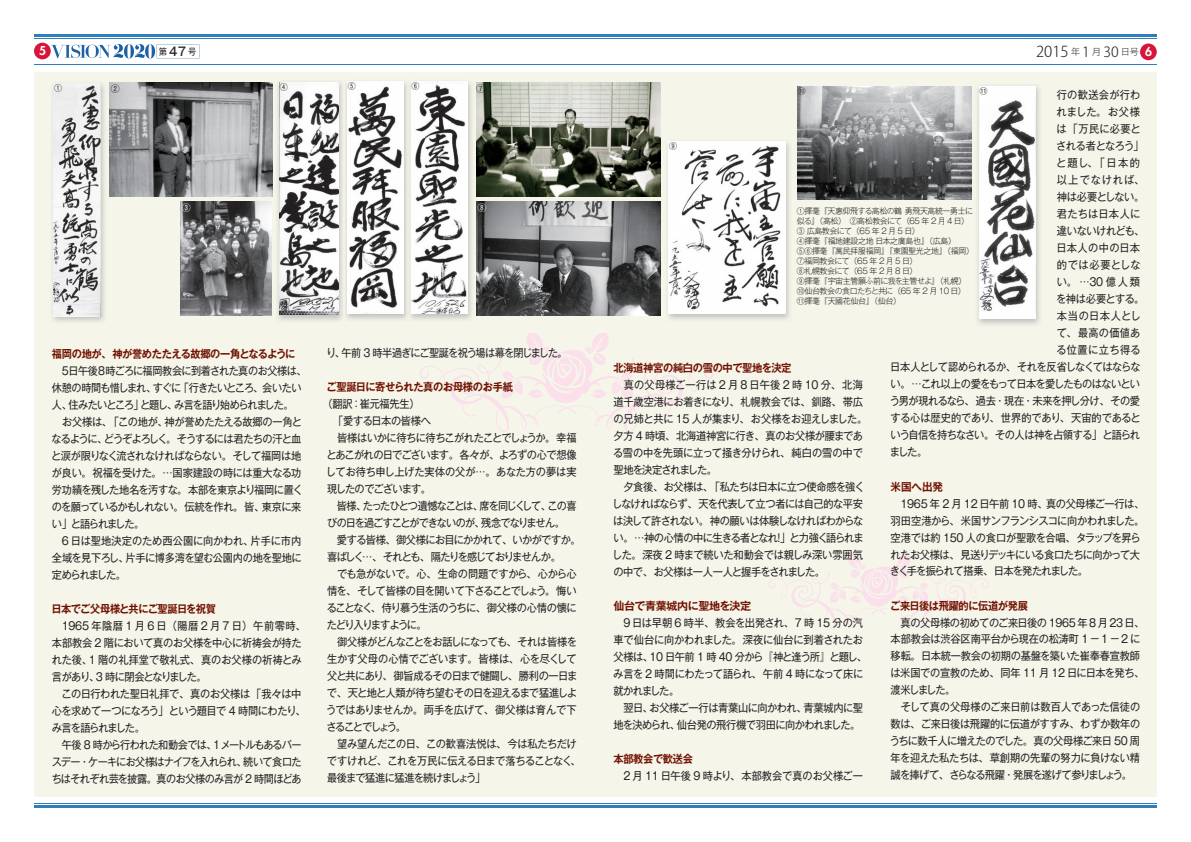
<style>
.page{position:relative;width:1191px;height:842px;background:#fff}
.page>*{position:absolute;margin:0;border:0;box-sizing:border-box;transform-origin:0 0}
.t1{font:300 15px "Koz Go Pro";color:#231f20}
.t2{font:800 12px "Futura";color:#fff}
.t3{font:11px/17px "Gothic MB101 Pro";letter-spacing:-.045em;color:#231f20;scale:.93 1}
.t4{font:11px/17px "Gothic MB101 Pro";letter-spacing:-.045em;color:#231f20;scale:.92 1}
.t5{font:700 11px "Gothic MB101 Pro De";letter-spacing:-.03em;color:#701100;scale:.93 1}
.t6{font:11px "Gothic MB101 Pro";letter-spacing:-.01em;color:#231f20;scale:.93 1}
.t7{font:11px "Gothic MB101 Pro";letter-spacing:-.075em;color:#231f20;scale:.92 1}
.t8{font:11px "Gothic MB101 Pro";letter-spacing:-.07em;color:#231f20;scale:.93 1}
.t9{font:11px "Gothic MB101 Pro";letter-spacing:-.075em;color:#231f20;scale:.93 1}
.t10{font:700 11px "Gothic MB101 Pro De";letter-spacing:-.055em;color:#701100;scale:.93 1}
.t11{font:11px "Gothic MB101 Pro";letter-spacing:.04em;color:#231f20;scale:.93 1}
.t12{font:700 11px "Gothic MB101 Pro De";letter-spacing:-.03em;color:#701100}
.t13{font:11px "Gothic MB101 Pro";letter-spacing:.025em;color:#231f20;scale:.93 1}
.t14{font:11px "Gothic MB101 Pro";letter-spacing:.105em;color:#231f20;scale:.93 1}
.t15{font:11px "Gothic MB101 Pro";letter-spacing:.02em;color:#231f20;scale:.93 1}
.t16{font:11px "Gothic MB101 Pro";letter-spacing:.06em;color:#231f20;scale:.93 1}
.t17{font:11px "Gothic MB101 Pro";letter-spacing:.035em;color:#231f20;scale:.93 1}
.t18{font:700 11px "Gothic MB101 Pro De";letter-spacing:-.03em;color:#701100;scale:.96 1}
.t19{font:9px "Gothic MB101 Pro";color:#231f20;scale:.92 1}
.t20{font:9px "Gothic MB101 Pro";color:#231f20}
.t21{font:9px "Gothic MB101 Pro";color:#fff}
.t22{font:300 8px/10px "Gothic MB101 Pro";letter-spacing:-.04em;color:#231f20}
.t23{font:8px "Gothic MB101 Pro";color:#231f20}
.s1{font-weight:500;font-size:12px}
.s2{font-size:14px}
.s3{font-family:"Futura";font-weight:800;font-size:12px;color:#fff}
</style>
<div class="page">
<hr style="left:34px;top:34px;width:1123px;height:2px;background:#2f80ba">
<hr style="left:34px;top:38px;width:1123px;height:1px;background:#2f80ba">
<hr style="left:34px;top:803px;width:1123px;height:1px;background:#2f80ba">
<hr style="left:34px;top:805px;width:1123px;height:2px;background:#2f80ba">
<hr style="left:34px;top:64px;width:1123px;height:1px;background:#2f80ba">
<div style="left:1140px;top:44px;width:16px;height:16px;background:#d71439;border-radius:50%"></div>
<svg style="left:51px;top:44px;width:148px;height:14px"></svg>
<div style="left:34px;top:43px;width:17px;height:16px;background:#d71439;border-radius:50%"></div>
<div style="left:34px;top:72px;width:1123px;height:725px;background:#f5f5ea"></div>
<svg style="left:768px;top:554px;width:221px;height:74px"></svg>
<svg style="left:420px;top:333px;width:294px;height:99px"></svg>
<img style="left:110px;top:83px;width:163px;height:113px">
<img style="left:181px;top:202px;width:91px;height:113px">
<img style="left:52px;top:83px;width:53px;height:239px">
<img style="left:54px;top:84px;width:46px;height:232px">
<img style="left:277px;top:82px;width:66px;height:239px">
<img style="left:279px;top:82px;width:59px;height:233px">
<img style="left:476px;top:83px;width:185px;height:113px">
<img style="left:476px;top:202px;width:184px;height:113px">
<img style="left:345px;top:81px;width:62px;height:239px">
<img style="left:347px;top:81px;width:56px;height:233px">
<img style="left:410px;top:81px;width:62px;height:239px">
<img style="left:411px;top:81px;width:56px;height:233px">
<img style="left:667px;top:141px;width:123px;height:179px">
<img style="left:669px;top:142px;width:116px;height:172px">
<img style="left:797px;top:86px;width:175px;height:114px">
<img style="left:977px;top:85px;width:63px;height:240px">
<img style="left:979px;top:86px;width:56px;height:233px">
<p class="t2" style="left:39px;top:43px;width:8px">5</p>
<p class="t19" style="left:159px;top:44px;width:42px">第<span class="s1">47</span>号</p>
<h1 class="t1" style="left:1036px;top:42px;width:117px">2015<sup>年</sup><span class="s2">1</span><sup>月</sup><span class="s2">30</span><sup>日号</sup> <span class="s3">6</span></h1>
<p class="t23" style="left:348px;top:79px;width:9px">⑤</p>
<p class="t23" style="left:411px;top:79px;width:9px">⑥</p>
<p class="t23" style="left:54px;top:81px;width:9px">①</p>
<p class="t23" style="left:280px;top:80px;width:9px">④</p>
<p class="t20" style="left:476px;top:81px;width:10px">⑦</p>
<p class="t20" style="left:111px;top:81px;width:10px">②</p>
<p class="t21" style="left:182px;top:200px;width:10px">③</p>
<p class="t21" style="left:477px;top:200px;width:10px">⑧</p>
<p class="t5" style="left:52px;top:345px;width:263px">福岡の地が、神が誉めたたえる故郷の一角となるように</p>
<p class="t4" style="left:51px;top:361px;width:279px">　5日午後8時ごろに福岡教会に到着された真のお父様は、休憩の時間も惜しまれ、すぐに「行きたいところ、会いたい人、住みたいところ」と題し、み言を語り始められました。<br>　お父様は、「この地が、神が誉めたたえる故郷の一角となるように、どうぞよろしく。そうするには君たちの汗と血と涙が限りなく流されなければならない。そして福岡は地が良い。祝福を受けた。…国家建設の時には重大なる功労功績を残した地名を汚すな。本部を東京より福岡に置くのを願っているかもしれない。伝統を作れ。皆、東京に来い」と語られました。<br>　6 日は聖地決定のため西公園に向かわれ、片手に市内全域を見下ろし、片手に博多湾を望む公園内の地を聖地に定められました。</p>
<p class="t10" style="left:52px;top:600px;width:178px">日本でご父母様と共にご聖誕日を祝賀</p>
<p class="t3" style="left:52px;top:616px;width:274px">　1965 年陰暦 1 月 6 日（陽暦 2 月 7 日）午前零時、本部教会 2 階において真のお父様を中心に祈祷会が持たれた後、1 階の礼拝堂で敬礼式、真のお父様の祈祷とみ言があり、3 時に閉会となりました。<br>　この日行われた聖日礼拝で、真のお父様は「我々は中心を求めて一つになろう」という題目で 4 時間にわたり、み言を語られました。<br>　午後 8 時から行われた和動会では、1メートルもあるバースデー・ケーキにお父様はナイフを入れられ、続いて食口たちはそれぞれ芸を披露。真のお父様のみ言が 2 時間ほどあ</p>
<p class="t7" style="left:326px;top:343px;width:264px">り、午前 3 時半過ぎにご聖誕を祝う場は幕を閉じました。</p>
<p class="t5" style="left:326px;top:377px;width:202px">ご聖誕日に寄せられた真のお母様のお手紙</p>
<p class="t3" style="left:326px;top:393px;width:276px;text-indent:-3px">（翻訳：崔元福先生）<br>　「愛する日本の皆様へ<br>　皆様はいかに待ちに待ちこがれたことでしょうか。幸福とあこがれの日でございます。各々が、よろずの心で想像してお待ち申し上げた実体の父が…。あなた方の夢は実現したのでございます。<br>　皆様、たったひとつ遺憾なことは、席を同じくして、この喜びの日を過ごすことができないのが、残念でなりません。<br>　愛する皆様、御父様にお目にかかれて、いかがですか。喜ばしく…、それとも、隔たりを感じておりませんか。<br>　でも急がないで。心、生命の問題ですから、心から心情を、そして皆様の目を開いて下さることでしょう。悔いることなく、侍り慕う生活のうちに、御父様の心情の懐にたどり入りますように。<br>　御父様がどんなことをお話しになっても、それは皆様を生かす父母の心情でございます。皆様は、心を尽くして父と共にあり、御旨成るその日まで健闘し、勝利の一日まで、天と地と人類が待ち望むその日を迎えるまで猛進しようではありませんか。両手を広げて、御父様は育んで下さることでしょう。<br>　望み望んだこの日、この歓喜法悦は、今は私たちだけですけれど、これを万民に伝える日まで落ちることなく、最後まで猛進に猛進を続けましょう」</p>
<p class="t23" style="left:798px;top:84px;width:9px">⑩</p>
<p class="t23" style="left:979px;top:84px;width:9px">⑪</p>
<p class="t13" style="left:1056px;top:86px;width:91px">行の歓送会が行わ</p>
<p class="t3" style="left:1056px;top:102px;width:91px">れました。お父様</p>
<p class="t3" style="left:1056px;top:119px;width:92px">は「万民に必要と</p>
<p class="t3" style="left:1056px;top:136px;width:96px">される者となろう」</p>
<p class="t3" style="left:1056px;top:153px;width:92px">と題し、「日本的</p>
<p class="t14" style="left:1056px;top:171px;width:96px">以上でなければ、</p>
<p class="t3" style="left:1056px;top:187px;width:96px">神は必要としない。</p>
<p class="t15" style="left:1056px;top:205px;width:91px">君たちは日本人に</p>
<p class="t3" style="left:1056px;top:221px;width:96px">違いないけれども、</p>
<p class="t11" style="left:1056px;top:239px;width:92px">日本人の中の日本</p>
<p class="t16" style="left:1056px;top:256px;width:92px">的では必要としな</p>
<p class="t3" style="left:1056px;top:272px;width:91px">い。…30億人類</p>
<p class="t3" style="left:1056px;top:289px;width:96px">を神は必要とする。</p>
<p class="t11" style="left:1056px;top:307px;width:92px">本当の日本人とし</p>
<p class="t3" style="left:1056px;top:323px;width:91px">て、最高の価値あ</p>
<p class="t17" style="left:1056px;top:341px;width:92px">る位置に立ち得る</p>
<p class="t3" style="left:890px;top:357px;width:271px">日本人として認められるか、それを反省しなくてはならな</p>
<p class="t8" style="left:890px;top:375px;width:270px">い。…これ以上の愛をもって日本を愛したものはないとい</p>
<p class="t3" style="left:890px;top:391px;width:271px">う男が現れるなら、過去・現在・未来を押し分け、その愛</p>
<p class="t6" style="left:890px;top:409px;width:270px">する心は歴史的であり、世界的であり、天宙的であると</p>
<p class="t9" style="left:890px;top:426px;width:270px">いう自信を持ちなさい。その人は神を占領する」と語られ</p>
<p class="t3" style="left:890px;top:442px;width:42px">ました。</p>
<p class="t18" style="left:890px;top:477px;width:56px">米国へ出発</p>
<p class="t3" style="left:890px;top:493px;width:275px">　1965 年 2 月 12 日午前 10 時、真の父母様ご一行は、羽田空港から、米国サンフランシスコに向かわれました。空港では約 150 人の食口が聖歌を合唱、タラップを昇られたお父様は、見送りデッキにいる食口たちに向かって大きく手を振られて搭乗、日本を発たれました。</p>
<p class="t5" style="left:890px;top:596px;width:150px">ご来日後は飛躍的に伝道が発展</p>
<p class="t3" style="left:890px;top:612px;width:275px">　真の父母様の初めてのご来日後の 1965 年 8 月 23日、本部教会は渋谷区南平台から現在の松涛町 1－1－2 に移転。日本統一教会の初期の基盤を築いた崔奉春宣教師は米国での宣教のため、同年 11 月 12 日に日本を発ち、渡米しました。<br>　そして真の父母様のご来日前は数百人であった信徒の数は、ご来日後は飛躍的に伝道がすすみ、わずか数年のうちに数千人に増えたのでした。真の父母様ご来日 50 周年を迎えた私たちは、草創期の先輩の努力に負けない精誠を捧げて、さらなる飛躍・発展を遂げて参りましょう。</p>
<p class="t23" style="left:669px;top:139px;width:9px">⑨</p>
<p class="t22" style="left:797px;top:205px;width:183px">①揮毫『天惠仰飛する高松の鶴 勇飛天高統一勇士に似る』（高松）　②高松教会にて（65 年 2 月 4 日）　<br>③ 広島教会にて（65 年 2 月 5 日）　<br>④揮毫『福地建設之地 日本之廣島也』（広島）<br>⑤⑥揮毫『萬民拝服福岡』『東園聖光之地』（福岡）　<br>⑦福岡教会にて（65 年 2 月 5 日）<br>⑧札幌教会にて（65 年 2 月 8 日）<br>⑨揮毫『宇宙主管願ふ前に我を主管せよ』（札幌）<br>⑩仙台教会の食口たちと共に（65 年 2 月 10 日）<br>⑪揮毫『天國花仙台』（仙台）</p>
<p class="t5" style="left:613px;top:359px;width:193px">北海道神宮の純白の雪の中で聖地を決定</p>
<p class="t3" style="left:612px;top:375px;width:276px">　真の父母様ご一行は 2 月 8 日午後 2 時 10 分、北海道千歳空港にお着きになり、札幌教会では、釧路、帯広の兄姉と共に 15 人が集まり、お父様をお迎えしました。夕方 4 時頃、北海道神宮に行き、真のお父様が腰まである雪の中を先頭に立って掻き分けられ、純白の雪の中で聖地を決定されました。<br>　夕食後、お父様は、「私たちは日本に立つ使命感を強くしなければならず、天を代表して立つ者には自己的な平安は決して許されない。神の願いは体験しなければわからない。…神の心情の中に生きる者となれ！」と力強く語られました。深夜 2 時まで続いた和動会では親しみ深い雰囲気の中で、お父様は一人一人と握手をされました。</p>
<p class="t12" style="left:613px;top:597px;width:139px">仙台で青葉城内に聖地を決定</p>
<p class="t3" style="left:613px;top:613px;width:274px">　9 日は早朝 6 時半、教会を出発され、7 時 15 分の汽車で仙台に向かわれました。深夜に仙台に到着されたお父様は、10 日午前 1 時 40 分から『神と逢う所』と題し、み言を 2 時間にわたって語られ、午前 4 時になって床に就かれました。<br>　翌日、お父様ご一行は青葉山に向かわれ、青葉城内に聖地を決められ、仙台発の飛行機で羽田に向かわれました。</p>
<p class="t5" style="left:613px;top:750px;width:87px">本部教会で歓送会</p>
<p class="t6" style="left:613px;top:767px;width:270px">　2 月 11 日午後 9 時より、本部教会で真のお父様ご一</p>
</div>
